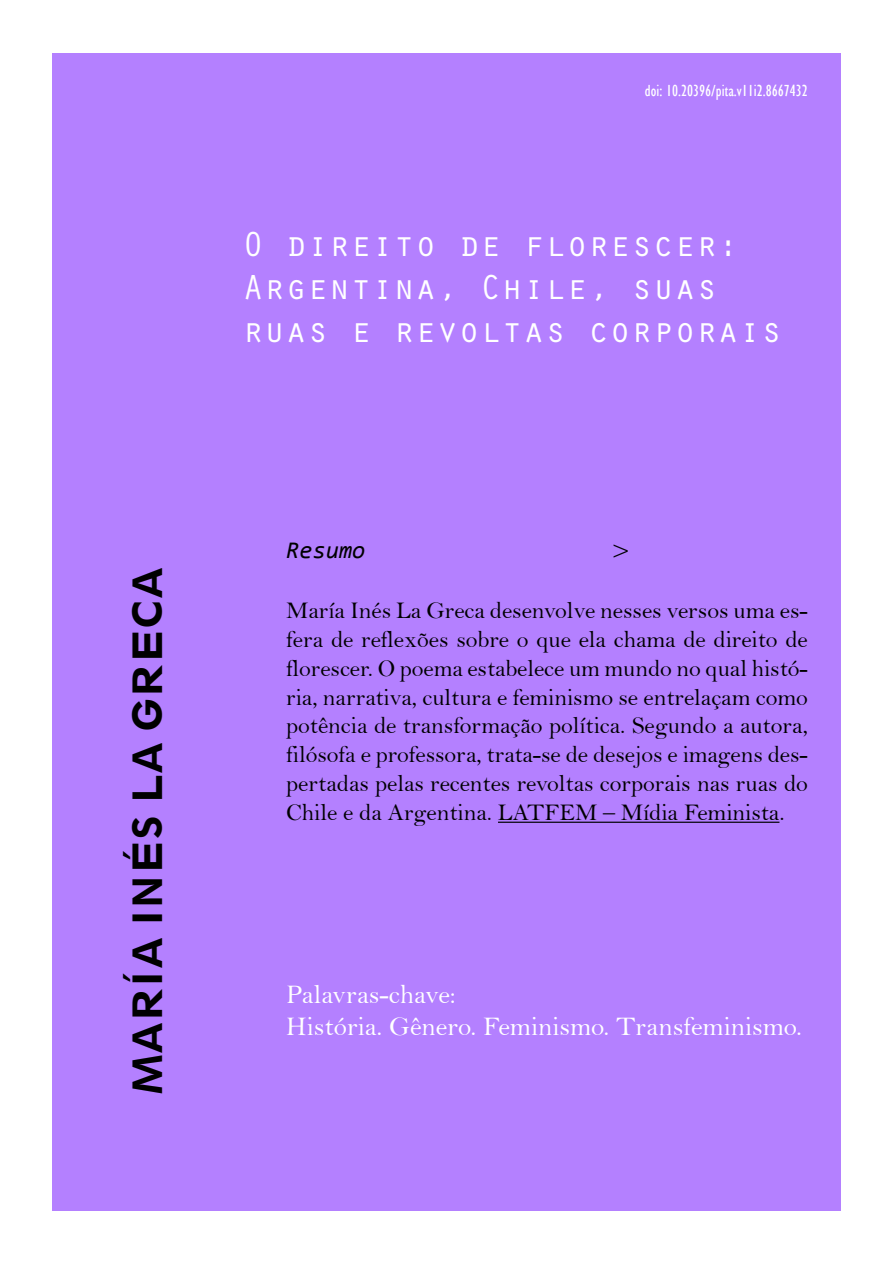
<style>
.page{position:relative;width:893px;height:1263px;background:#fff}
.page>*{position:absolute;margin:0;border:0;box-sizing:border-box;transform-origin:0 0}
.t1{font:800 37.8px "Geometric 212 BT";color:#000}
.t2{font:36px/43.2px "Orator Std";color:#fff}
.t3{font:27px/32.4px "Bell";color:#fff}
.t4{font:27px "Bell";color:#000}
.t5{font:24px/28.8px "Bell";letter-spacing:-.005em;color:#000;text-align:justify}
.t6{font:italic 24px "Consolas";color:#000}
.t7{font:condensed 16.5px "Gill Sans";color:#fff}
</style>
<div class="page">
<div style="left:52px;top:53px;width:789px;height:1158px;background:#b480ff"></div>
<hr style="left:498px;top:822px;width:281px;height:1px;background:#000">
<h1 class="t1" style="left:123px;top:1095px;width:530px;rotate:-90deg">María Inés la Greca</h1>
<p class="t7" style="left:645px;top:81px;width:164px">doi: 10.20396/pita.v11i2.8667432</p>
<h2 class="t2" style="left:242px;top:221px;width:542px">O direito de florescer:<br>Argentina, Chile, suas ruas e revoltas corporais</h2>
<p class="t6" style="left:286px;top:534px;width:81px">Resumo</p>
<p class="t4" style="left:612px;top:533px;width:20px">&gt;</p>
<p class="t5" style="left:286px;top:596px;width:523px">María Inés La Greca desenvolve nesses versos uma es&shy;fera de reflexões sobre o que ela chama de direito de florescer. O poema estabelece um mundo no qual histó&shy;ria, narrativa, cultura e feminismo se entrelaçam como potência de transformação política. Segundo a autora, filósofa e professora, trata-se de desejos e imagens des&shy;pertadas pelas recentes revoltas corporais nas ruas do Chile e da Argentina. LATFEM – Mídia Feminista.</p>
<p class="t3" style="left:286px;top:978px;width:517px">Palavras-chave:<br>História. Gênero. Feminismo. Transfeminismo.</p>
</div>
